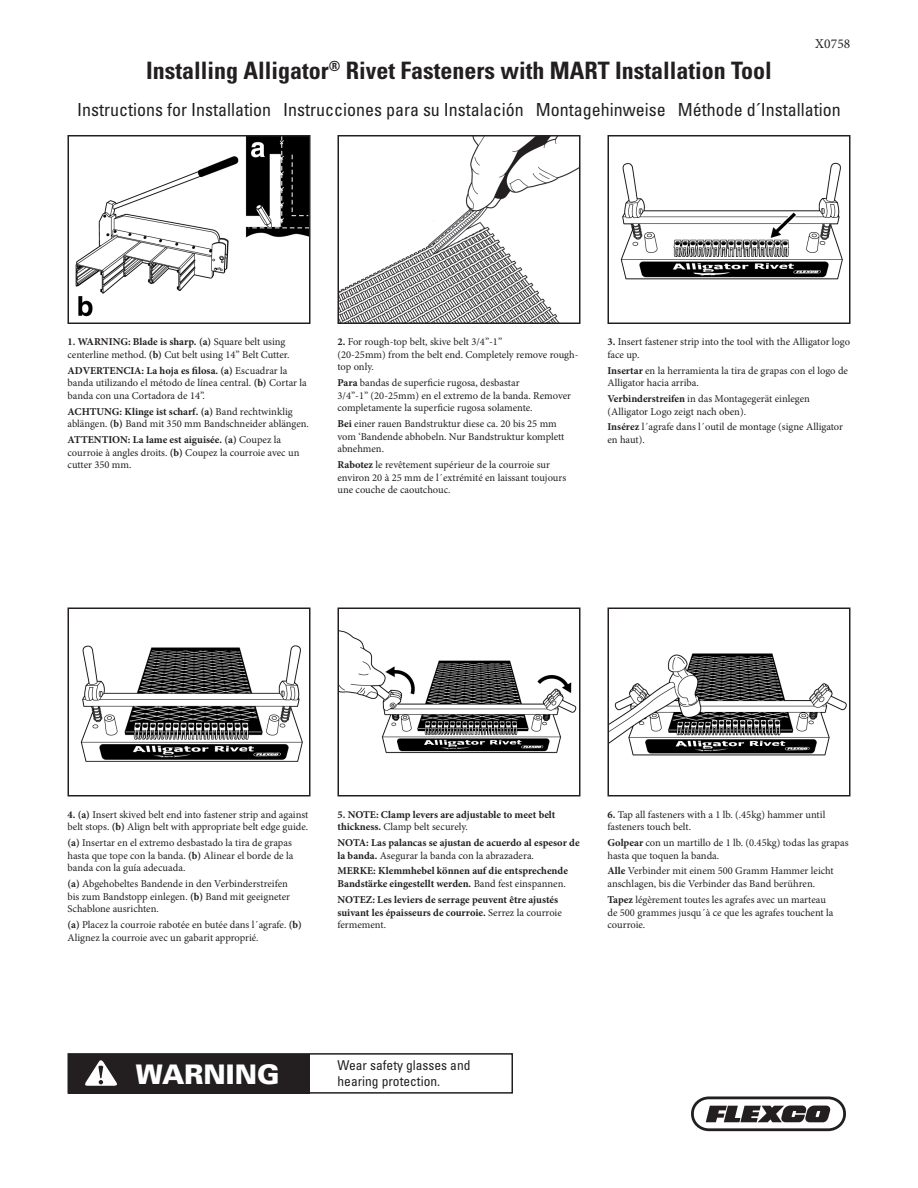
<style>
.page{position:relative;width:918px;height:1188px;background:#fff}
.page>*{position:absolute;margin:0;border:0;box-sizing:border-box;transform-origin:0 0}
.WARNING{font:900 27px "Univers LT Std";letter-spacing:-.005em;color:#fff}
.t1{font:700 condensed 24px "Univers LT Std";color:#231f20}
.subHeader{font:condensed 18px "Univers LT Std";color:#231f20}
.Body_text{font:condensed 13.5px "Univers LT Std";color:#231f20}
.t2{font:13.5px "Minion Pro";letter-spacing:.01em;color:#231f20}
.bodyText_wordLead{font:10.5px/12.6px "Minion Pro";color:#231f20}
.bodyText_wordLead-2{font:700 10.5px/12.6px "Minion Pro";color:#231f20}
.s1{font-weight:700}
.s2{font-weight:400}
</style>
<div class="page">
<img style="left:75px;top:138px;width:232px;height:179px">
<div style="left:68px;top:135px;width:242px;height:189px;border:2px solid #231f20"></div>
<img style="left:341px;top:138px;width:236px;height:183px">
<div style="left:338px;top:135px;width:242px;height:189px;border:2px solid #231f20"></div>
<img style="left:620px;top:162px;width:223px;height:118px">
<div style="left:608px;top:135px;width:242px;height:189px;border:2px solid #231f20"></div>
<img style="left:80px;top:645px;width:223px;height:117px">
<div style="left:68px;top:608px;width:242px;height:188px;border:2px solid #231f20"></div>
<img style="left:341px;top:630px;width:236px;height:124px">
<div style="left:338px;top:608px;width:242px;height:188px;border:2px solid #231f20"></div>
<img style="left:611px;top:653px;width:236px;height:103px">
<div style="left:608px;top:608px;width:242px;height:188px;border:2px solid #231f20"></div>
<svg style="left:691px;top:1096px;width:155px;height:35px"></svg>
<div style="left:68px;top:1053px;width:445px;height:41px;border:2px solid #231f20"></div>
<div style="left:68px;top:1054px;width:242px;height:40px;background:#231f20"></div>
<svg style="left:85px;top:1060px;width:32px;height:26px"></svg>
<p class="t2" style="left:815px;top:34px;width:37px">X0758</p>
<p class="t1" style="left:146px;top:56px;width:627px">Installing Alligator<sup>®</sup> Rivet Fasteners with MART Installation Tool</p>
<p class="subHeader" style="left:77px;top:98px;width:765px">Instructions for Installation Instrucciones para su Instalación Montagehinweise Méthode d´Installation</p>
<p class="bodyText_wordLead" style="left:68px;top:336px;width:224px"><span class="s1">1. WARNING: Blade is sharp. (a)</span> Square belt using centerline method. <span class="s1">(b)</span> Cut belt using 14” Belt Cutter.</p>
<p class="bodyText_wordLead" style="left:68px;top:364px;width:241px"><span class="s1">ADVERTENCIA: La hoja es filosa. (a)</span> Escuadrar la banda utilizando el método de línea central. <span class="s1">(b)</span> Cortar la banda con una Cortadora de 14”.</p>
<p class="bodyText_wordLead" style="left:68px;top:405px;width:243px"><span class="s1">ACHTUNG: Klinge ist scharf. (a)</span> Band rechtwinklig ablängen. <span class="s1">(b)</span> Band mit 350 mm Bandschneider ablängen.</p>
<p class="bodyText_wordLead" style="left:68px;top:433px;width:233px"><span class="s1">ATTENTION: La lame est aiguisée. (a)</span> Coupez la courroie à angles droits. <span class="s1">(b)</span> Coupez la courroie avec un cutter 350 mm.</p>
<p class="bodyText_wordLead" style="left:338px;top:336px;width:243px"><span class="s1">2.</span> For rough-top belt, skive belt 3/4”-1”<br>(20-25mm) from the belt end. Completely remove rough&shy;top only.</p>
<p class="bodyText_wordLead" style="left:338px;top:377px;width:235px"><span class="s1">Para</span> bandas de superficie rugosa, desbastar<br>3/4”-1” (20-25mm) en el extremo de la banda. Remover completamente la superficie rugosa solamente.</p>
<p class="bodyText_wordLead" style="left:338px;top:418px;width:229px"><span class="s1">Bei</span> einer rauen Bandstruktur diese ca. 20 bis 25 mm vom ‘Bandende abhobeln. Nur Bandstruktur komplett abnehmen.</p>
<p class="bodyText_wordLead" style="left:338px;top:459px;width:230px"><span class="s1">Rabotez</span> le revêtement supérieur de la courroie sur environ 20 à 25 mm de l´extrémité en laissant toujours une couche de caoutchouc.</p>
<p class="bodyText_wordLead" style="left:608px;top:336px;width:244px"><span class="s1">3.</span> Insert fastener strip into the tool with the Alligator logo face up.</p>
<p class="bodyText_wordLead" style="left:608px;top:364px;width:242px"><span class="s1">Insertar</span> en la herramienta la tira de grapas con el logo de<br>Alligator hacia arriba.</p>
<p class="bodyText_wordLead" style="left:608px;top:392px;width:204px"><span class="s1">Verbinderstreifen</span> in das Montagegerät einlegen (Alligator Logo zeigt nach oben).</p>
<p class="bodyText_wordLead" style="left:608px;top:421px;width:237px"><span class="s1">Insérez</span> l´agrafe dans l´outil de montage (signe Alligator en haut).</p>
<p class="bodyText_wordLead" style="left:68px;top:808px;width:242px"><span class="s1">4. (a)</span> Insert skived belt end into fastener strip and against belt stops. <span class="s1">(b)</span> Align belt with appropriate belt edge guide.</p>
<p class="bodyText_wordLead" style="left:68px;top:836px;width:227px"><span class="s1">(a)</span> Insertar en el extremo desbastado la tira de grapas hasta que tope con la banda. <span class="s1">(b)</span> Alinear el borde de la banda con la guía adecuada.</p>
<p class="bodyText_wordLead" style="left:68px;top:877px;width:224px"><span class="s1">(a)</span> Abgehobeltes Bandende in den Verbinderstreifen bis zum Bandstopp einlegen. <span class="s1">(b)</span> Band mit geeigneter<br>Schablone ausrichten.</p>
<p class="bodyText_wordLead" style="left:68px;top:919px;width:236px"><span class="s1">(a)</span> Placez la courroie rabotée en butée dans l´agrafe. <span class="s1">(b)<br></span>Alignez la courroie avec un gabarit approprié.</p>
<p class="bodyText_wordLead-2" style="left:338px;top:808px;width:219px">5. NOTE: Clamp levers are adjustable to meet belt thickness. <span class="s2">Clamp belt securely.</span></p>
<p class="bodyText_wordLead-2" style="left:338px;top:836px;width:244px">NOTA: Las palancas se ajustan de acuerdo al espesor de la banda. <span class="s2">Asegurar la banda con la abrazadera.</span></p>
<p class="bodyText_wordLead-2" style="left:338px;top:865px;width:232px">MERKE: Klemmhebel können auf die entsprechende<br>Bandstärke eingestellt werden. <span class="s2">Band fest einspannen.</span></p>
<p class="bodyText_wordLead-2" style="left:338px;top:893px;width:226px">NOTEZ: Les leviers de serrage peuvent être ajustés suivant les épaisseurs de courroie. <span class="s2">Serrez la courroie fermement.</span></p>
<p class="bodyText_wordLead" style="left:608px;top:808px;width:219px"><span class="s1">6.</span> Tap all fasteners with a 1 lb. (.45kg) hammer until fasteners touch belt.</p>
<p class="bodyText_wordLead" style="left:608px;top:836px;width:243px"><span class="s1">Golpear</span> con un martillo de 1 lb. (0.45kg) todas las grapas hasta que toquen la banda.</p>
<p class="bodyText_wordLead" style="left:608px;top:865px;width:228px"><span class="s1">Alle</span> Verbinder mit einem 500 Gramm Hammer leicht anschlagen, bis die Verbinder das Band berühren.</p>
<p class="bodyText_wordLead" style="left:608px;top:893px;width:227px"><span class="s1">Tapez</span> légèrement toutes les agrafes avec un marteau de 500 grammes jusqu´à ce que les agrafes touchent la courroie.</p>
<p class="Body_text" style="left:338px;top:1056px;width:135px">Wear safety glasses and</p>
<p class="WARNING" style="left:136px;top:1058px;width:145px">WARNING</p>
<p class="Body_text" style="left:338px;top:1072px;width:104px">hearing protection.</p>
</div>
